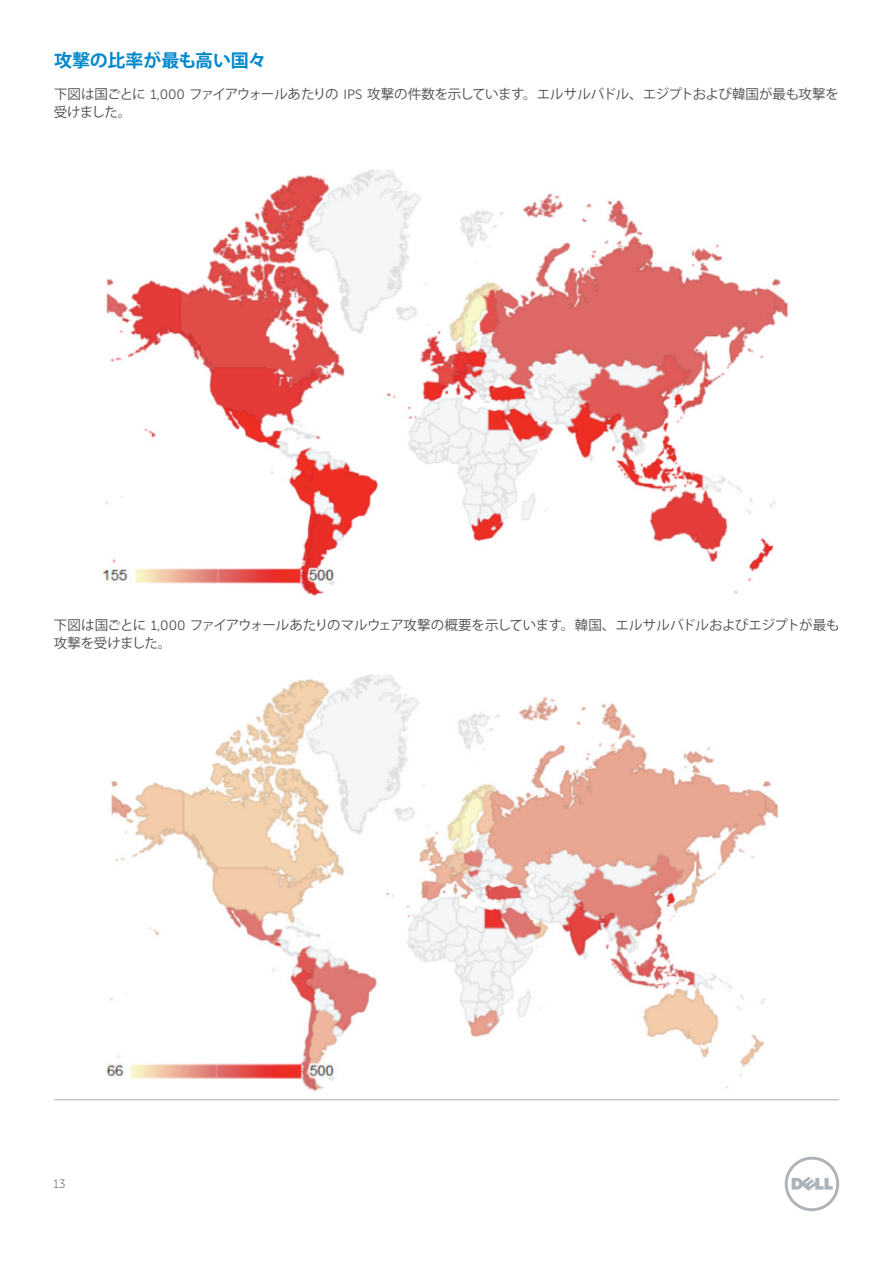
<style>
.page{position:relative;width:893px;height:1263px;background:#fff}
.page>*{position:absolute;margin:0;border:0;box-sizing:border-box;transform-origin:0 0}
.t1{font:700 18px "Koz Go Pro";letter-spacing:-.01em;color:#0087cb}
.t2{font:13.5px/18px "Koz Go Pro";letter-spacing:-.025em;color:#4b4c4d}
.t3{font:12px "Museo Sans For Dell 100";color:#3e444f}
.s1{font-family:"Museo Sans For Dell 300"}
</style>
<div class="page">
<img style="left:102px;top:170px;width:687px;height:426px">
<img style="left:101px;top:675px;width:702px;height:426px">
<hr style="left:54px;top:1099px;width:785px;height:1px;background:#aeb3b8">
<svg style="left:785px;top:1157px;width:54px;height:54px"></svg>
<h1 class="t1" style="left:54px;top:49px;width:214px">攻撃の比率が最も高い国々</h1>
<p class="t2" style="left:54px;top:85px;width:787px">下図は国ごとに <span class="s1">1,000</span> ファイアウォールあたりの <span class="s1">IPS</span> 攻撃の件数を示しています。エルサルバドル、エジプトおよび韓国が最も攻撃を受けました。</p>
<p class="t2" style="left:54px;top:616px;width:787px">下図は国ごとに <span class="s1">1,000</span> ファイアウォールあたりのマルウェア攻撃の概要を示しています。韓国、エルサルバドルおよびエジプトが最も攻撃を受けました。</p>
<p class="t3" style="left:53px;top:1178px;width:14px">13</p>
</div>
